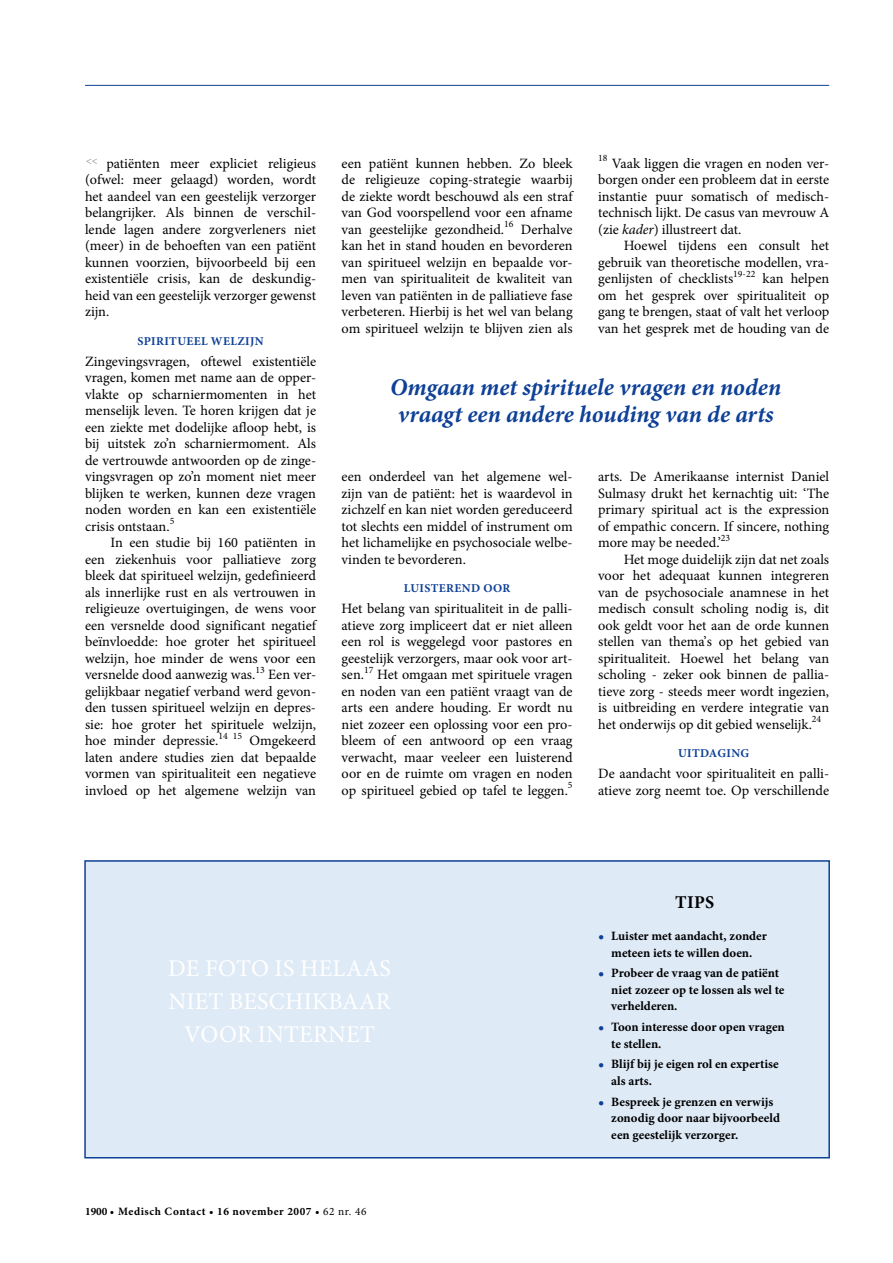
<style>
.page{position:relative;width:893px;height:1263px;background:#fff}
.page>*{position:absolute;margin:0;border:0;box-sizing:border-box;transform-origin:0 0}
.t1{font:italic 700 24px/27px "Minion Pro";color:#0e4096;text-align:center}
.t2{font:24px "Minion Pro";letter-spacing:.01em;color:#fff}
.t3{font:700 18px "Minion Pro";color:#000}
.t4{font:14.25px/16.5px "Minion Pro";color:#000;text-align:justify}
.t5{font:700 12.75px/16.5px "Minion Pro";color:#000}
.t6{font:700 12px "Minion Pro";letter-spacing:.03em;color:#0e4096}
.t7{font:700 11.25px "Minion Pro";letter-spacing:.05em;color:#000}
.t8{font:10.5px "Minion Pro";color:#818084}
.s1{font-style:italic}
.s2{font-weight:400}
.s3{color:#0e4096}
</style>
<div class="page">
<hr style="left:85px;top:85px;width:744px;height:1px;background:#0e4096">
<div style="left:84px;top:860px;width:746px;height:298px;background:#dfeaf7;border:2px solid #0e4096"></div>
<p class="t4" style="left:85px;top:155px;width:233px;text-indent:21px">patiënten meer expliciet religieus (ofwel: meer gelaagd) worden, wordt het aandeel van een geestelijk verzorger belangrijker. Als binnen de verschil&shy;lende lagen andere zorgverleners niet (meer) in de behoeften van een patiënt kunnen voorzien, bijvoorbeeld bij een existentiële crisis, kan de deskundig&shy;heid van een geestelijk verzorger gewenst zijn.</p>
<p class="t6" style="left:137px;top:332px;width:100px">Spiritueel welzij</p>
<p class="t6" style="left:255px;top:332px;width:10px">n</p>
<p class="t4" style="left:85px;top:353px;width:233px">Zingevingsvragen, oftewel existentiële vragen, komen met name aan de opper&shy;vlakte op scharniermomenten in het menselijk leven. Te horen krijgen dat je een ziekte met dodelijke afloop hebt, is bij uitstek zo’n scharniermoment. Als de vertrouwde antwoorden op de zinge&shy;vingsvragen op zo’n moment niet meer blijken te werken, kunnen deze vragen noden worden en kan een existentiële crisis ontstaan.<sup>5</sup></p>
<p class="t4" style="left:85px;top:534px;width:234px;text-indent:26px">In een studie bij 160 patiënten in een ziekenhuis voor palliatieve zorg bleek dat spiritueel welzijn, gedefinieerd als innerlijke rust en als vertrouwen in religieuze overtuigingen, de wens voor een versnelde dood significant negatief beïnvloedde: hoe groter het spiritueel welzijn, hoe minder de wens voor een versnelde dood aanwezig was.<sup>13</sup> Een ver&shy;gelijkbaar negatief verband werd gevon&shy;den tussen spiritueel welzijn en depres&shy;sie: hoe groter het spirituele welzijn, hoe minder depressie.<sup>14</sup> <sup>15</sup> Omgekeerd laten andere studies zien dat bepaalde vormen van spiritualiteit een negatieve invloed op het algemene welzijn van</p>
<p class="t8" style="left:86px;top:154px;width:13px">&lt;&lt;</p>
<p class="t4" style="left:342px;top:155px;width:234px">een patiënt kunnen hebben. Zo bleek de religieuze coping-strategie waarbij de ziekte wordt beschouwd als een straf van God voorspellend voor een afname van geestelijke gezondheid.<sup>16</sup> Derhalve kan het in stand houden en bevorderen van spiritueel welzijn en bepaalde vor&shy;men van spiritualiteit de kwaliteit van leven van patiënten in de palliatieve fase verbeteren. Hierbij is het wel van belang om spiritueel welzijn te blijven zien als</p>
<p class="t4" style="left:598px;top:155px;width:233px"><sup>18</sup> Vaak liggen die vragen en noden ver&shy;borgen onder een probleem dat in eerste instantie puur somatisch of medisch&shy;technisch lijkt. De casus van mevrouw A (zie <span class="s1">kader</span>) illustreert dat.</p>
<p class="t4" style="left:598px;top:237px;width:233px;text-indent:26px">Hoewel tijdens een consult het gebruik van theoretische modellen, vra&shy;genlijsten of checklists<sup>19-22</sup> kan helpen om het gesprek over spiritualiteit op gang te brengen, staat of valt het verloop van het gesprek met de houding van de</p>
<h1 class="t1" style="left:390px;top:374px;width:393px">Omgaan met spirituele vragen en noden vraagt een andere houding van de arts</h1>
<p class="t4" style="left:342px;top:468px;width:233px">een onderdeel van het algemene wel&shy;zijn van de patiënt: het is waardevol in zichzelf en kan niet worden gereduceerd tot slechts een middel of instrument om het lichamelijke en psychosociale welbe&shy;vinden te bevorderen.</p>
<p class="t6" style="left:404px;top:580px;width:108px">Luisterend oor</p>
<p class="t4" style="left:342px;top:600px;width:233px">Het belang van spiritualiteit in de palli&shy;atieve zorg impliceert dat er niet alleen een rol is weggelegd voor pastores en geestelijk verzorgers, maar ook voor art&shy;sen.<sup>17</sup> Het omgaan met spirituele vragen en noden van een patiënt vraagt van de arts een andere houding. Er wordt nu niet zozeer een oplossing voor een pro&shy;bleem of een antwoord op een vraag verwacht, maar veeleer een luisterend oor en de ruimte om vragen en noden op spiritueel gebied op tafel te leggen.<sup>5</sup></p>
<p class="t4" style="left:598px;top:468px;width:233px">arts. De Amerikaanse internist Daniel Sulmasy drukt het kernachtig uit: ‘The primary spiritual act is the expression of empathic concern. If sincere, nothing more may be needed.’<sup>23</sup></p>
<p class="t4" style="left:598px;top:551px;width:233px;text-indent:26px">Het moge duidelijk zijn dat net zoals voor het adequaat kunnen integreren van de psychosociale anamnese in het medisch consult scholing nodig is, dit ook geldt voor het aan de orde kunnen stellen van thema’s op het gebied van spiritualiteit. Hoewel het belang van scholing - zeker ook binnen de pallia&shy;tieve zorg - steeds meer wordt ingezien, is uitbreiding en verdere integratie van het onderwijs op dit gebied wenselijk.<sup>24</sup></p>
<p class="t6" style="left:678px;top:745px;width:9px">Uit</p>
<p class="t6" style="left:700px;top:745px;width:51px">daging</p>
<p class="t4" style="left:598px;top:765px;width:232px">De aandacht voor spiritualiteit en palli&shy;atieve zorg neemt toe. Op verschillende</p>
<h1 class="t2" style="left:168px;top:952px;width:68px">De foto</h1>
<h1 class="t2" style="left:275px;top:952px;width:42px">is helaas</h1>
<h1 class="t2" style="left:168px;top:985px;width:15px">niet</h1>
<h1 class="t2" style="left:229px;top:985px;width:29px">beschi</h1>
<h1 class="t2" style="left:312px;top:985px;width:78px">kbaar</h1>
<h1 class="t2" style="left:184px;top:1018px;width:19px">voo</h1>
<h1 class="t2" style="left:237px;top:1018px;width:36px">r inte</h1>
<h1 class="t2" style="left:313px;top:1018px;width:32px">rnet</h1>
<p class="t7" style="left:85px;top:1203px;width:283px">1900 • Medisch Contact • 16 november 2007 • <span class="s2">62 nr. 46</span></p>
<p class="t3" style="left:675px;top:890px;width:41px">Tips</p>
<p class="t5" style="left:598px;top:927px;width:170px;text-align:center"><span class="s3">●</span> Luister met aandacht, zonder meteen iets te willen doen.</p>
<p class="t5" style="left:611px;top:965px;width:175px;text-indent:-13px"><span class="s3">●</span> Probeer de vraag van de patiënt niet zozeer op te lossen als wel te verhelderen.</p>
<p class="t5" style="left:611px;top:1018px;width:175px;text-indent:-13px"><span class="s3">●</span> Toon interesse door open vragen te stellen.</p>
<p class="t5" style="left:611px;top:1056px;width:169px;text-indent:-13px"><span class="s3">●</span> Blijf bij je eigen rol en expertise als arts.</p>
<p class="t5" style="left:611px;top:1093px;width:170px;text-indent:-13px"><span class="s3">●</span> Bespreek je grenzen en verwijs zonodig door naar bijvoorbeeld een geestelijk verzorger.</p>
</div>
